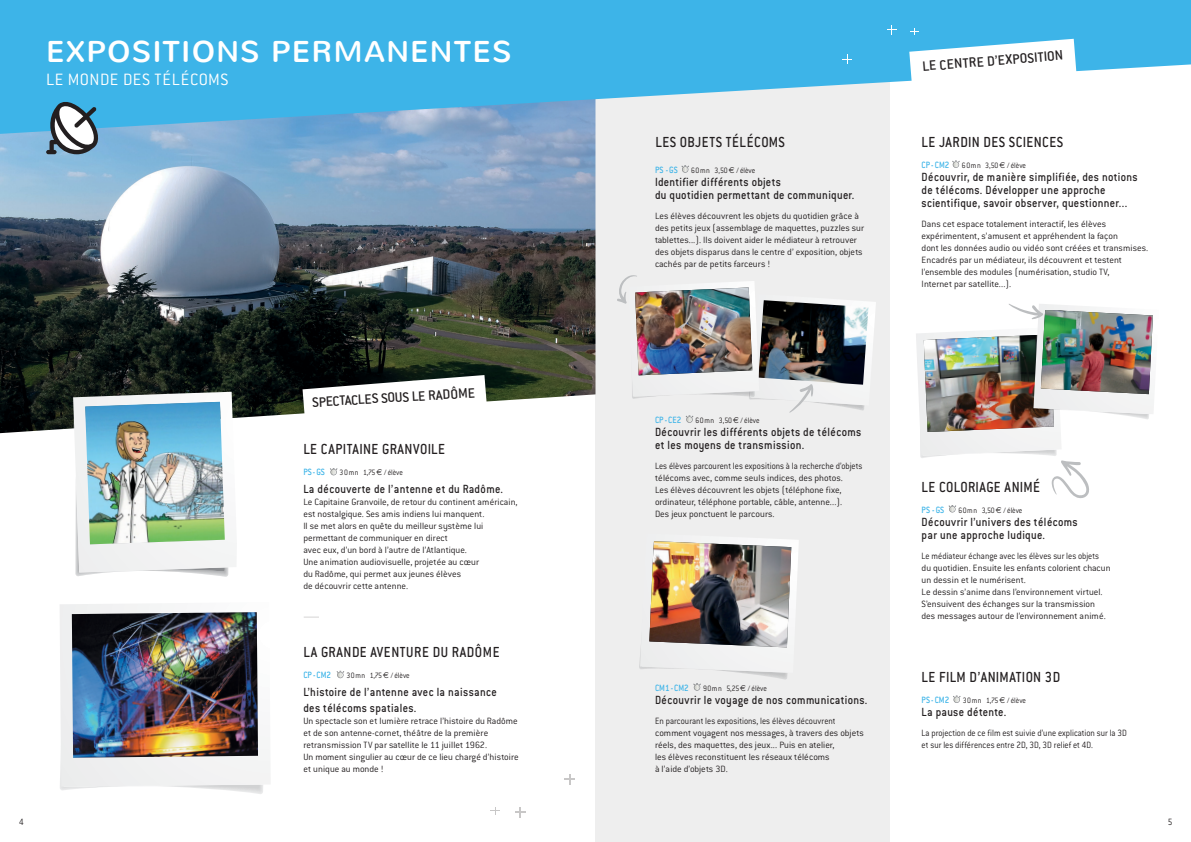
<style>
.page{position:relative;width:1191px;height:842px;background:#fff}
.page>*{position:absolute;margin:0;border:0;box-sizing:border-box;transform-origin:0 0}
.t1{font:30px "Nunito";letter-spacing:.04em;color:#fff}
.t2{font:300 18px "Conduit ITC";letter-spacing:.025em;color:#fff}
.t3{font:500 16px "Conduit ITC";letter-spacing:.03em;color:#231f20;scale:.9 1}
.t4{font:500 15px "Conduit ITC";color:#231f20}
.t5{font:500 13px/13px "Conduit ITC";letter-spacing:.025em;color:#231f20;scale:.9 1}
.t6{font:300 10px/12px "Conduit ITC";color:#231f20}
.t7{font:300 10px/12px "Conduit ITC";color:#231f20;scale:.9 1}
.t8{font:500 10px "Conduit ITC";color:#3db4e8;scale:.9 1}
.t9{font:300 8.5px "Conduit ITC";color:#231f20;scale:.9 1}
.s1{font-family:"Euro Sans";font-weight:400}
</style>
<div class="page">
<div style="left:595px;top:0;width:295px;height:842px;background:#eee"></div>
<img style="left:0;top:134px;width:595px;height:299px">
<svg style="left:330px;top:468px;width:7px;height:7px"></svg>
<svg style="left:336px;top:671px;width:8px;height:7px"></svg>
<svg style="left:73px;top:392px;width:164px;height:185px"></svg>
<img style="left:85px;top:402px;width:140px;height:142px">
<svg style="left:304px;top:617px;width:15px;height:1px"></svg>
<svg style="left:0;top:0;width:1191px;height:134px;fill:#3db4e8"></svg>
<svg style="left:302px;top:375px;width:185px;height:52px"></svg>
<svg style="left:681px;top:165px;width:8px;height:8px"></svg>
<svg style="left:515px;top:807px;width:11px;height:11px"></svg>
<svg style="left:490px;top:807px;width:9px;height:7px"></svg>
<svg style="left:564px;top:774px;width:11px;height:11px"></svg>
<svg style="left:952px;top:161px;width:7px;height:7px"></svg>
<svg style="left:953px;top:696px;width:7px;height:7px"></svg>
<svg style="left:887px;top:25px;width:9px;height:9px"></svg>
<svg style="left:909px;top:28px;width:167px;height:62px"></svg>
<svg style="left:842px;top:54px;width:10px;height:10px"></svg>
<svg style="left:60px;top:604px;width:210px;height:190px"></svg>
<img style="left:72px;top:612px;width:186px;height:146px">
<svg style="left:46px;top:98px;width:55px;height:61px"></svg>
<svg style="left:639px;top:538px;width:160px;height:153px"></svg>
<img style="left:649px;top:541px;width:142px;height:106px">
<svg style="left:948px;top:505px;width:8px;height:7px"></svg>
<img style="left:617px;top:275px;width:259px;height:148px">
<img style="left:916px;top:304px;width:238px;height:194px">
<h1 class="t1" style="left:46px;top:33px;width:467px">EXPOSITIONS PERMANENTES</h1>
<h3 class="t4" style="left:921px;top:58px;width:142px;rotate:-5deg">LE CENTRE D’EXPOSITION</h3>
<h2 class="t2" style="left:46px;top:70px;width:184px">LE MONDE DES TÉLÉCOMS</h2>
<h3 class="t4" style="left:312px;top:393px;width:164px;rotate:-3deg">SPECTACLES SOUS LE RADÔME</h3>
<h3 class="t3" style="left:303px;top:440px;width:159px">LE CAPITAINE GRANVOILE</h3>
<p class="t8" style="left:303px;top:467px;width:25px">PS-GS</p>
<p class="t9" style="left:340px;top:468px;width:72px">30mn 1,75 <span class="s1">€</span> / élève</p>
<h3 class="t5" style="left:303px;top:483px;width:223px">La découverte de l’antenne et du Radôme.</h3>
<p class="t6" style="left:303px;top:496px;width:216px">Le Capitaine Granvoile, de retour du continent américain, est nostalgique. Ses amis indiens lui manquent.<br>Il se met alors en quête du meilleur système lui permettant de communiquer en direct<br>avec eux, d’un bord à l’autre de l’Atlantique.<br>Une animation audiovisuelle, projetée au cœur<br>du Radôme, qui permet aux jeunes élèves<br>de découvrir cette antenne.</p>
<h3 class="t3" style="left:303px;top:643px;width:219px">LA GRANDE AVENTURE DU RADÔME</h3>
<p class="t8" style="left:303px;top:669px;width:32px">CP - CM2</p>
<p class="t9" style="left:346px;top:671px;width:72px">30mn 1,75 <span class="s1">€</span> / élève</p>
<h3 class="t5" style="left:303px;top:684px;width:217px;line-height:15.6px">L’histoire de l’antenne avec la naissance des télécoms spatiales.</h3>
<p class="t6" style="left:303px;top:715px;width:217px">Un spectacle son et lumière retrace l’histoire du Radôme et de son antenne-cornet, théâtre de la première retransmission TV par satellite le 11 juillet 1962.<br>Un moment singulier au cœur de ce lieu chargé d’histoire et unique au monde !</p>
<h3 class="t3" style="left:655px;top:133px;width:145px">LES OBJETS TÉLÉCOMS</h3>
<p class="t8" style="left:655px;top:164px;width:27px">PS -GS</p>
<p class="t9" style="left:691px;top:165px;width:73px">60mn 3,50 <span class="s1">€</span> / élève</p>
<h3 class="t5" style="left:655px;top:175px;width:223px">Identifier différents objets<br>du quotidien permettant de communiquer.</h3>
<p class="t6" style="left:655px;top:210px;width:211px">Les élèves découvrent les objets du quotidien grâce à des petits jeux (assemblage de maquettes, puzzles sur tablettes...). Ils doivent aider le médiateur à retrouver des objets disparus dans le centre d’ exposition, objets cachés par de petits farceurs !</p>
<p class="t8" style="left:655px;top:414px;width:31px">CP - CE2</p>
<p class="t9" style="left:695px;top:416px;width:73px">60mn 3,50 <span class="s1">€</span> / élève</p>
<h3 class="t5" style="left:655px;top:425px;width:231px">Découvrir les différents objets de télécoms et les moyens de transmission.</h3>
<p class="t7" style="left:655px;top:460px;width:232px">Les élèves parcourent les expositions à la recherche d’objets télécoms avec, comme seuls indices, des photos.<br>Les élèves découvrent les objets (téléphone fixe, ordinateur, téléphone portable, câble, antenne...).<br>Des jeux ponctuent le parcours.</p>
<p class="t8" style="left:655px;top:682px;width:39px">CM1- CM2</p>
<p class="t9" style="left:703px;top:683px;width:72px">90mn 5,25 <span class="s1">€</span> / élève</p>
<h3 class="t5" style="left:655px;top:693px;width:237px">Découvrir le voyage de nos communications.</h3>
<p class="t7" style="left:655px;top:715px;width:233px">En parcourant les expositions, les élèves découvrent comment voyagent nos messages, à travers des objets réels, des maquettes, des jeux... Puis en atelier,<br>les élèves reconstituent les réseaux télécoms<br>à l’aide d’objets 3D.</p>
<h3 class="t3" style="left:921px;top:133px;width:159px">LE JARDIN DES SCIENCES</h3>
<p class="t8" style="left:921px;top:159px;width:32px">CP - CM2</p>
<p class="t9" style="left:962px;top:161px;width:73px">60mn 3,50 <span class="s1">€</span> / élève</p>
<h3 class="t5" style="left:921px;top:170px;width:241px">Découvrir, de manière simplifiée, des notions de télécoms. Développer une approche scientifique, savoir observer, questionner...</h3>
<p class="t6" style="left:921px;top:218px;width:228px">Dans cet espace totalement interactif, les élèves expérimentent, s’amusent et appréhendent la façon<br>dont les données audio ou vidéo sont créées et transmises.<br>Encadrés par un médiateur, ils découvrent et testent l’ensemble des modules (numérisation, studio TV,<br>Internet par satellite...).</p>
<h3 class="t3" style="left:921px;top:477px;width:133px">LE COLORIAGE ANIMÉ</h3>
<p class="t8" style="left:921px;top:504px;width:27px">PS -GS</p>
<p class="t9" style="left:958px;top:505px;width:73px">60mn 3,50 <span class="s1">€</span> / élève</p>
<h3 class="t5" style="left:921px;top:515px;width:175px">Découvrir l’univers des télécoms par une approche ludique.</h3>
<p class="t7" style="left:921px;top:549px;width:212px">Le médiateur échange avec les élèves sur les objets du quotidien. Ensuite les enfants colorient chacun un dessin et le numérisent.<br>Le dessin s’anime dans l’environnement virtuel.<br>S’ensuivent des échanges sur la transmission des messages autour de l’environnement animé.</p>
<h3 class="t3" style="left:921px;top:668px;width:156px">LE FILM D’ANIMATION 3D</h3>
<p class="t8" style="left:921px;top:694px;width:32px">PS - CM2</p>
<p class="t9" style="left:962px;top:696px;width:72px">30mn 1,75 <span class="s1">€</span> / élève</p>
<h3 class="t5" style="left:921px;top:705px;width:96px">La pause détente.</h3>
<p class="t7" style="left:921px;top:727px;width:230px">La projection de ce film est suivie d’une explication sur la 3D et sur les différences entre 2D, 3D, 3D relief et 4D.</p>
<p class="t7" style="left:19px;top:815px;width:7px">4</p>
<p class="t7" style="left:1167px;top:815px;width:7px">5</p>
</div>
